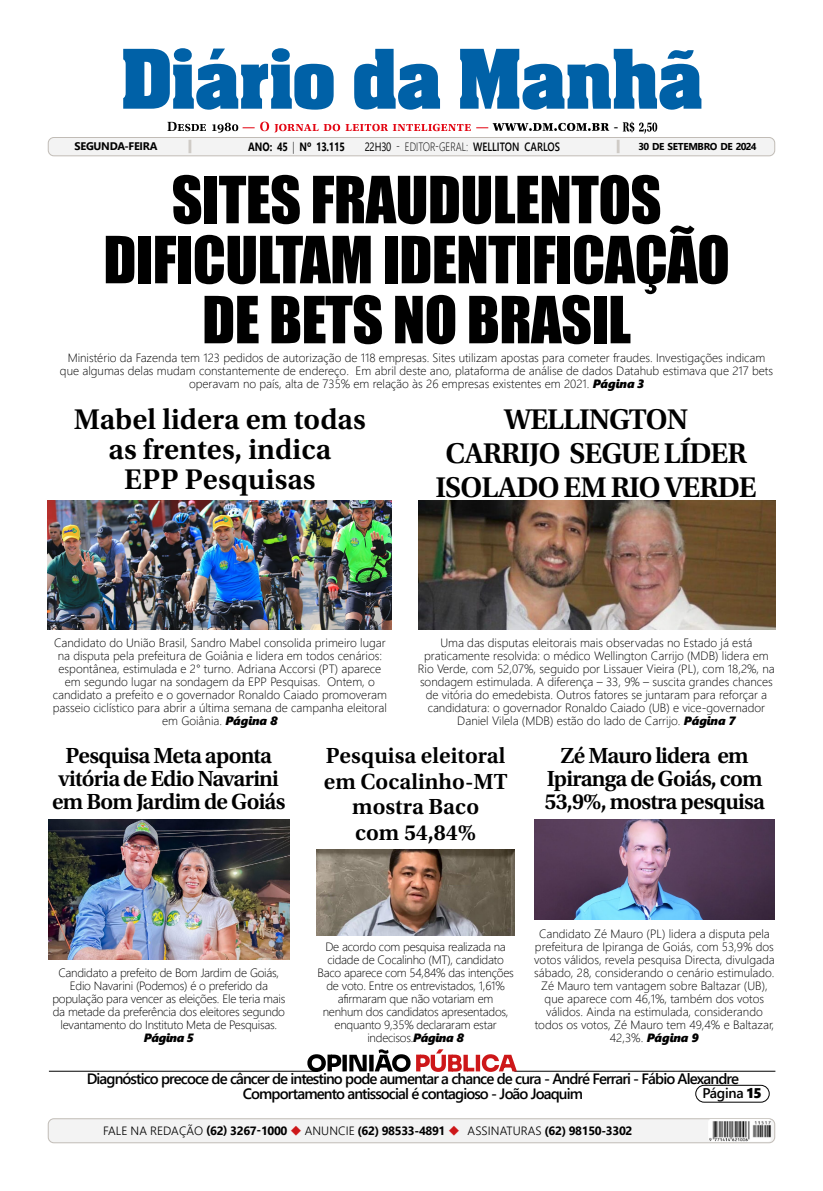
<style>
.page{position:relative;width:823px;height:1191px;background:#fff}
.page>*{position:absolute;margin:0;border:0;box-sizing:border-box;transform-origin:0 0}
.t1{font:60px/60px "Impact";letter-spacing:-.01em;color:#000;text-align:center}
.t2{font:600 30px/30px "Utopia Std";letter-spacing:-.015em;color:#000;text-align:center}
.t3{font:600 30px/34.1px "Utopia Std";letter-spacing:-.035em;color:#000;text-align:center}
.t4{font:600 23px/23px "Utopia Std";letter-spacing:-.035em;color:#000;text-align:center}
.t5{font:600 23px/25.5px "Utopia Std";color:#000;text-align:center}
.t6{font:600 15px/15px "Segoe UI";letter-spacing:-.06em;color:#000;text-align:center}
.t7{font:600 14px "Segoe UI";letter-spacing:-.02em;color:#000}
.t8{font:600 14px "Utopia Std";color:#000}
.t9{font:300 12px/13px "Segoe UI";color:#000;text-align:center}
.t10{font:300 12px/13px "Segoe UI";letter-spacing:-.02em;color:#000;text-align:center}
.t11{font:700 12px "Segoe UI";letter-spacing:-.03em;color:#000}
.t12{font:300 12px "Segoe UI";color:#000;scale:.8 1}
.t13{font:italic 12px "Segoe UI Black";letter-spacing:-.015em;color:#000}
.t14{font:700 12px "Segoe UI";letter-spacing:-.03em;color:#000;scale:.8 1}
.t15{font:700 11px "Segoe UI";letter-spacing:-.025em;color:#000}
.t16{font:700 10px "Segoe UI";letter-spacing:-.035em;color:#000}
.s1{font-weight:300}
.s2{font-weight:400}
.s3{font-weight:600}
.s4{font-family:"Segoe UI Black";font-weight:400;font-style:italic}
.s5{font-family:"Segoe UI";font-weight:300;font-style:normal}
.s6{font-family:"Segoe UI Black";font-weight:400}
.s7{color:#cd1719}
</style>
<div class="page">
<div style="left:48px;top:1118px;width:726px;height:24px;background:#f3f3f3;border-radius:6px"></div>
<div style="left:48px;top:1118px;width:726px;height:24px;border:1px solid #c1bcb6;border-radius:6px"></div>
<img style="left:708px;top:1119px;width:62px;height:22px">
<hr style="left:514px;top:1071px;width:261px;height:1px;background:#000">
<hr style="left:49px;top:1071px;width:269px;height:1px;background:#000">
<svg style="left:416px;top:1049px;width:100px;height:22px"></svg>
<svg style="left:307px;top:1049px;width:103px;height:22px"></svg>
<div style="left:694px;top:1084px;width:75px;height:18px;border:1px solid #000;border-radius:8px"></div>
<svg style="left:123px;top:48px;width:578px;height:62px"></svg>
<div style="left:48px;top:137px;width:726px;height:19px;background:#f3f3f3;border-radius:6px"></div>
<div style="left:48px;top:137px;width:726px;height:19px;border:1px solid #c1bcb6;border-radius:6px"></div>
<svg style="left:188px;top:140px;width:3px;height:13px"></svg>
<svg style="left:616px;top:140px;width:3px;height:13px"></svg>
<svg style="left:167px;top:122px;width:441px;height:11px"></svg>
<svg style="left:622px;top:122px;width:34px;height:12px"></svg>
<img style="left:48px;top:819px;width:241px;height:141px">
<img style="left:48px;top:500px;width:343px;height:129px">
<img style="left:317px;top:849px;width:197px;height:86px">
<img style="left:534px;top:819px;width:240px;height:100px">
<img style="left:418px;top:500px;width:357px;height:129px">
<p class="t8" style="left:613px;top:119px;width:7px">-</p>
<p class="t15" style="left:74px;top:136px;width:84px">SEGUNDA-FEIRA</p>
<p class="t14" style="left:248px;top:135px;width:122px">ANO: 45 <span class="s1">|</span> Nº 13.115</p>
<p class="t12" style="left:364px;top:135px;width:245px"><span class="s2">22H30</span> - EDITOR-GERAL: <span class="s3">WELLITON CARLOS</span></p>
<p class="t16" style="left:638px;top:137px;width:120px">30 DE SETEMBRO DE 2024</p>
<h1 class="t1" style="left:103px;top:168px;width:627px">SITES FRAUDULENTOS<br>DIFICULTAM IDENTIFICAÇÃO<br>DE BETS NO BRASIL</h1>
<p class="t9" style="left:60px;top:350px;width:714px">Ministério da Fazenda tem 123 pedidos de autorização de 118 empresas. Sites utilizam apostas para cometer fraudes. Investigações indicam que algumas delas mudam constantemente de endereço. Em abril deste ano, plataforma de análise de dados Datahub estimava que 217 bets operavam no país, alta de 735% em relação às 26 empresas existentes em 2021. <span class="s4">Página 3</span></p>
<h2 class="t2" style="left:74px;top:404px;width:293px">Mabel lidera em todas as frentes, indica<br>EPP Pesquisas</h2>
<h2 class="t3" style="left:435px;top:402px;width:322px">WELLINGTON<br>CARRIJO SEGUE LÍDER<br>ISOLADO EM RIO VERDE</h2>
<p class="t9" style="left:53px;top:635px;width:335px">Candidato do União Brasil, Sandro Mabel consolida primeiro lugar na disputa pela prefeitura de Goiânia e lidera em todos cenários: espontânea, estimulada e 2° turno. Adriana Accorsi (PT) aparece em segundo lugar na sondagem da EPP Pesquisas. Ontem, o candidato a prefeito e o governador Ronaldo Caiado promoveram passeio ciclístico para abrir a última semana de campanha eleitoral em Goiânia. <span class="s4">Página 8</span></p>
<p class="t9" style="left:417px;top:635px;width:358px">Uma das disputas eleitorais mais observadas no Estado já está praticamente resolvida: o médico Wellington Carrijo (MDB) lidera em Rio Verde, com 52,07%, seguido por Lissauer Vieira (PL), com 18,2%, na sondagem estimulada. A diferença – 33, 9% – suscita grandes chances de vitória do emedebista. Outros fatores se juntaram para reforçar a candidatura: o governador Ronaldo Caiado (UB) e vice-governador Daniel Vilela (MDB) estão do lado de Carrijo. <span class="s4">Página 7</span></p>
<h3 class="t4" style="left:52px;top:744px;width:235px">Pesquisa Meta aponta vitória de Edio Navarini em Bom Jardim de Goiás</h3>
<h3 class="t5" style="left:323px;top:743px;width:185px">Pesquisa eleitoral em Cocalinho-MT mostra Baco<br>com 54,84%</h3>
<h3 class="t4" style="left:544px;top:744px;width:222px">Zé Mauro lidera em<br>Ipiranga de Goiás, com<br>53,9%, mostra pesquisa</h3>
<p class="t10" style="left:52px;top:965px;width:234px">Candidato a prefeito de Bom Jardim de Goiás, Edio Navarini (Podemos) é o preferido da população para vencer as eleições. Ele teria mais da metade da preferência dos eleitores segundo levantamento do Instituto Meta de Pesquisas.</p>
<p class="t13" style="left:144px;top:1028px;width:51px">Página 5</p>
<p class="t10" style="left:317px;top:939px;width:198px">De acordo com pesquisa realizada na cidade de Cocalinho (MT), candidato Baco aparece com 54,84% das intenções de voto. Entre os entrevistados, 1,61% afirmaram que não votariam em nenhum dos candidatos apresentados, enquanto 9,35% declararam estar indecisos.<span class="s4">Página 8</span></p>
<p class="t9" style="left:534px;top:926px;width:242px">Candidato Zé Mauro (PL) lidera a disputa pela prefeitura de Ipiranga de Goiás, com 53,9% dos votos válidos, revela pesquisa Directa, divulgada sábado, 28, considerando o cenário estimulado.<br>Zé Mauro tem vantagem sobre Baltazar (UB), que aparece com 46,1%, também dos votos válidos. Ainda na estimulada, considerando todos os votos, Zé Mauro tem 49,4% e Baltazar,</p>
<p class="t13" style="left:609px;top:1028px;width:91px"><span class="s5">42,3%.</span> Página 9</p>
<p class="t6" style="left:87px;top:1070px;width:653px">Diagnóstico precoce de câncer de intestino pode aumentar a chance de cura - André Ferrari - Fábio Alexandre<br>Comportamento antissocial é contagioso - João Joaquim</p>
<p class="t7" style="left:702px;top:1079px;width:61px">Página <span class="s6">15</span></p>
<p class="t11" style="left:103px;top:1119px;width:530px"><span class="s1">FALE NA REDAÇÃO</span> (62) 3267-1000 <span class="s7">◆</span> <span class="s1">ANUNCIE</span> (62) 98533-4891 <span class="s7">◆</span> <span class="s1">ASSINATURAS</span> (62) 98150-3302</p>
</div>
